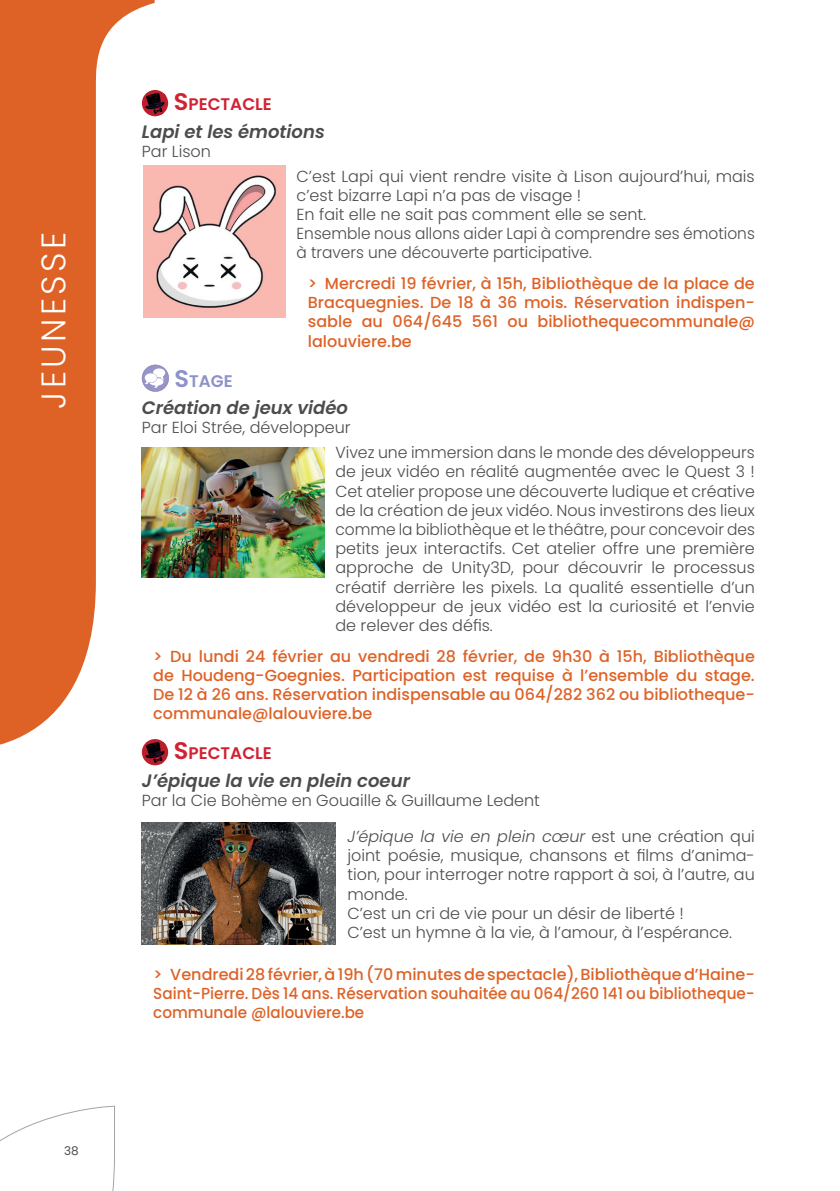
<style>
.page{position:relative;width:840px;height:1191px;background:#fff}
.page>*{position:absolute;margin:0;border:0;box-sizing:border-box;transform-origin:0 0}
.t1{font:300 34px "Poppins";letter-spacing:.1em;color:#fff}
.t2{font:italic 600 18px "Poppins";color:#4b4c4d}
.t3{font:600 16.8px "Poppins";color:#d12233}
.t4{font:600 16.8px "Poppins";color:#8d92c8}
.t5{font:300 16px/19.2px "Poppins";color:#4b4c4d}
.t6{font:500 16px/19.2px "Poppins";color:#de6226;text-align:justify}
.t7{font:12px "Poppins";color:#4b4c4d}
.s1{font-size:24px}
.s2{font-style:italic}
</style>
<div class="page">
<svg style="left:0;top:1105px;width:115px;height:86px"></svg>
<svg style="left:0;top:0;width:154px;height:766px;fill:#de6226"></svg>
<img style="left:144px;top:166px;width:141px;height:152px">
<svg style="left:142px;top:90px;width:26px;height:26px"></svg>
<img style="left:165px;top:94px;width:1px;height:16px">
<svg style="left:145px;top:93px;width:20px;height:22px"></svg>
<svg style="left:142px;top:365px;width:27px;height:27px"></svg>
<div style="left:142px;top:739px;width:26px;height:26px;background:#be1d2c;border-radius:50%"></div>
<svg style="left:145px;top:742px;width:20px;height:22px"></svg>
<img style="left:142px;top:447px;width:182px;height:130px">
<img style="left:142px;top:822px;width:194px;height:122px">
<h1 class="t1" style="left:34px;top:409px;width:178px;rotate:-90deg">JEUNESSE</h1>
<p class="t7" style="left:64px;top:1143px;width:16px">38</p>
<p class="t3" style="left:174px;top:95px;width:99px"><span class="s1">S</span>PECTACLE</p>
<p class="t2" style="left:142px;top:121px;width:184px">Lapi et les émotions</p>
<p class="t5" style="left:142px;top:142px;width:70px">Par Lison</p>
<p class="t5" style="left:296px;top:166px;width:459px">C’est Lapi qui vient rendre visite à Lison aujourd’hui, mais c’est bizarre Lapi n’a pas de visage !<br>En fait elle ne sait pas comment elle se sent.<br>Ensemble nous allons aider Lapi à comprendre ses émotions à travers une découverte participative.</p>
<p class="t6" style="left:308px;top:274px;width:448px">&gt; Mercredi 19 février, à 15h, Bibliothèque de la place de Bracquegnies. De 18 à 36 mois. Réservation indispen&shy;sable au 064/645 561 ou bibliothequecommunale@ lalouviere.be</p>
<p class="t4" style="left:174px;top:371px;width:60px"><span class="s1">S</span>TAGE</p>
<p class="t2" style="left:142px;top:397px;width:207px">Création de jeux vidéo</p>
<p class="t5" style="left:335px;top:415px;width:420px;line-height:24.8px;text-indent:-193px">Par Eloi Strée, développeur<br>Vivez une immersion dans le monde des développeurs</p>
<p class="t5" style="left:335px;top:462px;width:421px;text-align:justify">de jeux vidéo en réalité augmentée avec le Quest 3 !<br>Cet atelier propose une découverte ludique et créative de la création de jeux vidéo. Nous investirons des lieux comme la bibliothèque et le théâtre, pour concevoir des petits jeux interactifs. Cet atelier offre une première approche de Unity3D, pour découvrir le processus créatif derrière les pixels. La qualité essentielle d’un développeur de jeux vidéo est la curiosité et l’envie de relever des défis.</p>
<p class="t6" style="left:153px;top:646px;width:602px">&gt; Du lundi 24 février au vendredi 28 février, de 9h30 à 15h, Bibliothèque de Houdeng-Goegnies. Participation est requise à l’ensemble du stage.<br>De 12 à 26 ans. Réservation indispensable au 064/282 362 ou bibliotheque&shy;communale@lalouviere.be</p>
<p class="t3" style="left:174px;top:743px;width:99px"><span class="s1">S</span>PECTACLE</p>
<p class="t2" style="left:142px;top:770px;width:269px">J’épique la vie en plein coeur</p>
<p class="t5" style="left:142px;top:790px;width:399px">Par la Cie Bohème en Gouaille &amp; Guillaume Ledent</p>
<p class="t5" style="left:347px;top:827px;width:409px"><span class="s2">J’épique la vie en plein cœur</span> est une création qui joint poésie, musique, chansons et films d’anima&shy;tion, pour interroger notre rapport à soi, à l’autre, au monde.<br>C’est un cri de vie pour un désir de liberté !<br>C’est un hymne à la vie, à l’amour, à l’espérance.</p>
<p class="t6" style="left:153px;top:965px;width:602px">&gt; Vendredi 28 février, à 19h (70 minutes de spectacle), Bibliothèque d’Haine-Saint-Pierre. Dès 14 ans. Réservation souhaitée au 064/260 141 ou bibliotheque&shy;communale @lalouviere.be</p>
</div>
